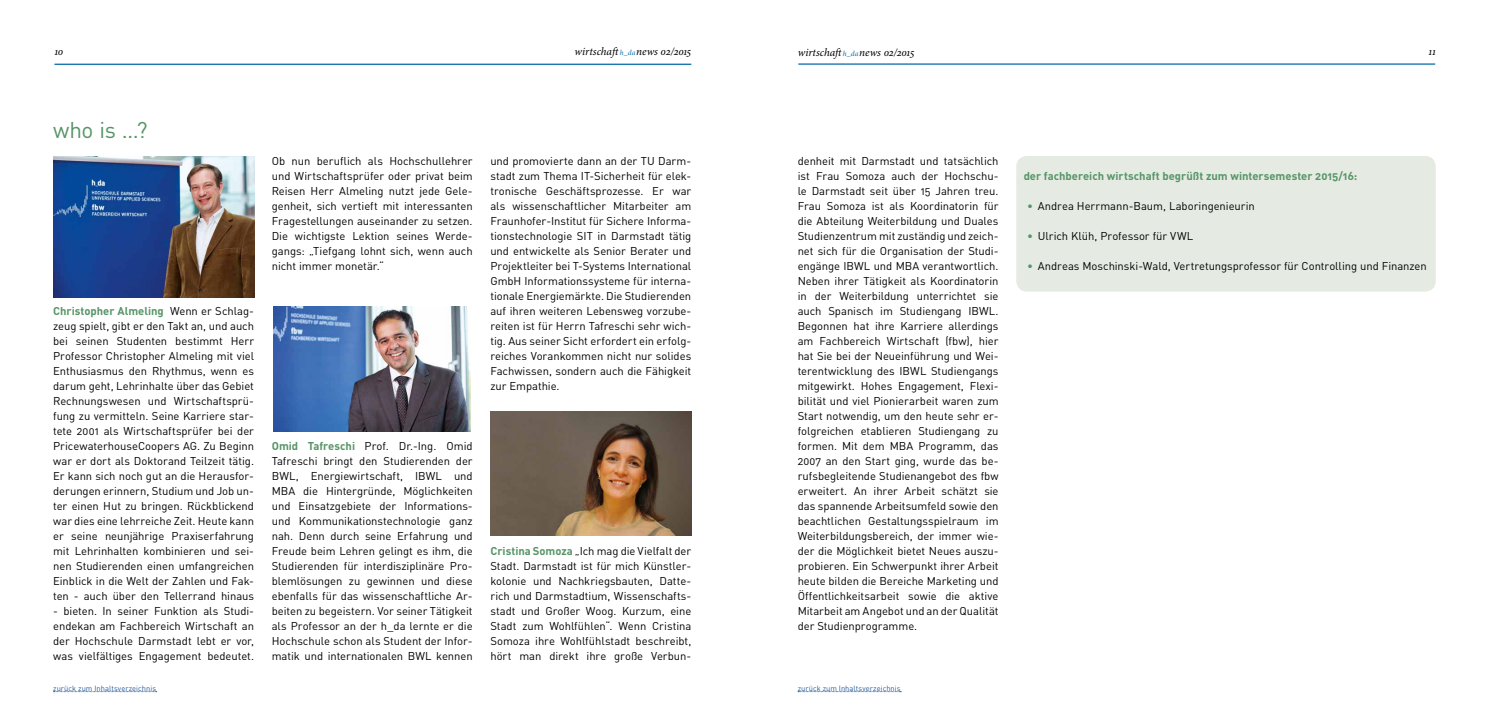
<style>
.page{position:relative;width:1489px;height:702px;background:#fff}
.page>*{position:absolute;margin:0;border:0;box-sizing:border-box;transform-origin:0 0}
.t1{font:22.5px "DINOT";color:#569466}
.t2{font:11.25px/15px "DINOT";letter-spacing:-.005em;color:#000;text-align:justify}
.t3{font:700 11.25px "DINOT";color:#569466}
.t4{font:italic 11.25px "Minion Pro";letter-spacing:-.005em;color:#000}
.t5{font:7.5px "DINOT";letter-spacing:.005em;color:#275b9b}
.s1{font-size:7.5px;color:#0069a5}
.s2{font-weight:700;color:#569466}
.s3{color:#569466}
</style>
<div class="page">
<hr style="left:54px;top:64px;width:637px;height:1px;background:#0069a5">
<hr style="left:798px;top:63px;width:636px;height:2px;background:#0069a5">
<svg style="left:798px;top:691px;width:103px;height:1px"></svg>
<svg style="left:53px;top:691px;width:104px;height:1px"></svg>
<div style="left:1016px;top:156px;width:419px;height:135px;background:#e5ebe3;border-radius:11px"></div>
<img style="left:53px;top:157px;width:201px;height:141px">
<img style="left:273px;top:306px;width:198px;height:125px">
<img style="left:490px;top:411px;width:201px;height:124px">
<p class="t4" style="left:54px;top:44px;width:10px">10</p>
<p class="t4" style="left:574px;top:43px;width:118px">wirtschaft<span class="s1">h_da</span>news 02/2015</p>
<p class="t4" style="left:797px;top:45px;width:118px">wirtschaft<span class="s1">h_da</span>news 02/2015</p>
<p class="t4" style="left:1428px;top:44px;width:9px">11</p>
<h1 class="t1" style="left:53px;top:114px;width:96px">who is …?</h1>
<p class="t2" style="left:53px;top:303px;width:202px"><span class="s2">Christopher Almeling</span> Wenn er Schlag&shy;zeug spielt, gibt er den Takt an, und auch bei seinen Studenten bestimmt Herr Professor Christopher Almeling mit viel Enthusiasmus den Rhythmus, wenn es darum geht, Lehrinhalte über das Gebiet Rechnungswesen und Wirtschaftsprü&shy;fung zu vermitteln. Seine Karriere star&shy;tete 2001 als Wirtschaftsprüfer bei der PricewaterhouseCoopers AG. Zu Beginn war er dort als Doktorand Teilzeit tätig.<br>Er kann sich noch gut an die Herausfor&shy;derungen erinnern, Studium und Job un&shy;ter einen Hut zu bringen. Rückblickend war dies eine lehrreiche Zeit. Heute kann er seine neunjährige Praxiserfahrung mit Lehrinhalten kombinieren und sei&shy;nen Studierenden einen umfangreichen Einblick in die Welt der Zahlen und Fak&shy;ten - auch über den Tellerrand hinaus</p>
<p class="t2" style="left:53px;top:603px;width:202px">- bieten. In seiner Funktion als Studi&shy;endekan am Fachbereich Wirtschaft an der Hochschule Darmstadt lebt er vor, was vielfältiges Engagement bedeutet.</p>
<p class="t2" style="left:272px;top:153px;width:202px">Ob nun beruflich als Hochschullehrer und Wirtschaftsprüfer oder privat beim Reisen Herr Almeling nutzt jede Gele&shy;genheit, sich vertieft mit interessanten Fragestellungen auseinander zu setzen.<br>Die wichtigste Lektion seines Werde&shy;gangs: „Tiefgang lohnt sich, wenn auch nicht immer monetär.“</p>
<p class="t2" style="left:272px;top:438px;width:202px"><span class="s2">Omid Tafreschi</span> Prof. Dr.-Ing. Omid Tafreschi bringt den Studierenden der BWL, Energiewirtschaft, IBWL und MBA die Hintergründe, Möglichkeiten und Einsatzgebiete der Informations&shy;und Kommunikationstechnologie ganz nah. Denn durch seine Erfahrung und Freude beim Lehren gelingt es ihm, die Studierenden für interdisziplinäre Pro&shy;blemlösungen zu gewinnen und diese ebenfalls für das wissenschaftliche Ar&shy;beiten zu begeistern. Vor seiner Tätigkeit als Professor an der h_da lernte er die Hochschule schon als Student der Infor&shy;matik und internationalen BWL kennen</p>
<p class="t2" style="left:490px;top:153px;width:202px">und promovierte dann an der TU Darm&shy;stadt zum Thema IT-Sicherheit für elek&shy;tronische Geschäftsprozesse. Er war als wissenschaftlicher Mitarbeiter am Fraunhofer-Institut für Sichere Informa&shy;tionstechnologie SIT in Darmstadt tätig und entwickelte als Senior Berater und Projektleiter bei T-Systems International GmbH Informationssysteme für interna&shy;tionale Energiemärkte. Die Studierenden auf ihren weiteren Lebensweg vorzube&shy;reiten ist für Herrn Tafreschi sehr wich&shy;tig. Aus seiner Sicht erfordert ein erfolg&shy;reiches Vorankommen nicht nur solides Fachwissen, sondern auch die Fähigkeit zur Empathie.</p>
<p class="t2" style="left:490px;top:543px;width:202px"><span class="s2">Cristina Somoza</span> „Ich mag die Vielfalt der Stadt. Darmstadt ist für mich Künstler&shy;kolonie und Nachkriegsbauten, Datte&shy;rich und Darmstadtium, Wissenschafts&shy;stadt und Großer Woog. Kurzum, eine Stadt zum Wohlfühlen“. Wenn Cristina Somoza ihre Wohlfühlstadt beschreibt, hört man direkt ihre große Verbun-</p>
<p class="t2" style="left:797px;top:153px;width:202px">denheit mit Darmstadt und tatsächlich ist Frau Somoza auch der Hochschu&shy;le Darmstadt seit über 15 Jahren treu.<br>Frau Somoza ist als Koordinatorin für die Abteilung Weiterbildung und Duales Studienzentrum mit zuständig und zeich&shy;net sich für die Organisation der Studi&shy;engänge IBWL und MBA verantwortlich.<br>Neben ihrer Tätigkeit als Koordinatorin in der Weiterbildung unterrichtet sie auch Spanisch im Studiengang IBWL.<br>Begonnen hat ihre Karriere allerdings am Fachbereich Wirtschaft (fbw), hier hat Sie bei der Neueinführung und Wei&shy;terentwicklung des IBWL Studiengangs mitgewirkt. Hohes Engagement, Flexi&shy;bilität und viel Pionierarbeit waren zum Start notwendig, um den heute sehr er&shy;folgreichen etablieren Studiengang zu formen. Mit dem MBA Programm, das 2007 an den Start ging, wurde das be&shy;rufsbegleitende Studienangebot des fbw erweitert. An ihrer Arbeit schätzt sie das spannende Arbeitsumfeld sowie den beachtlichen Gestaltungsspielraum im Weiterbildungsbereich, der immer wie&shy;der die Möglichkeit bietet Neues auszu&shy;probieren. Ein Schwerpunkt ihrer Arbeit heute bilden die Bereiche Marketing und Öffentlichkeitsarbeit sowie die aktive Mitarbeit am Angebot und an der Qualität der Studienprogramme.</p>
<p class="t5" style="left:53px;top:682px;width:104px">zurück zum Inhaltsverzeichnis</p>
<p class="t5" style="left:797px;top:682px;width:104px">zurück zum Inhaltsverzeichnis</p>
<p class="t3" style="left:1023px;top:168px;width:335px">der fachbereich wirtschaft begrüßt zum wintersemester 2015/16:</p>
<p class="t2" style="left:1027px;top:198px;width:229px"><span class="s3">•</span> Andrea Herrmann-Baum, Laboringenieurin</p>
<p class="t2" style="left:1027px;top:228px;width:168px"><span class="s3">•</span> Ulrich Klüh, Professor für VWL</p>
<p class="t2" style="left:1027px;top:258px;width:401px"><span class="s3">•</span> Andreas Moschinski-Wald, Vertretungsprofessor für Controlling und Finanzen</p>
</div>
